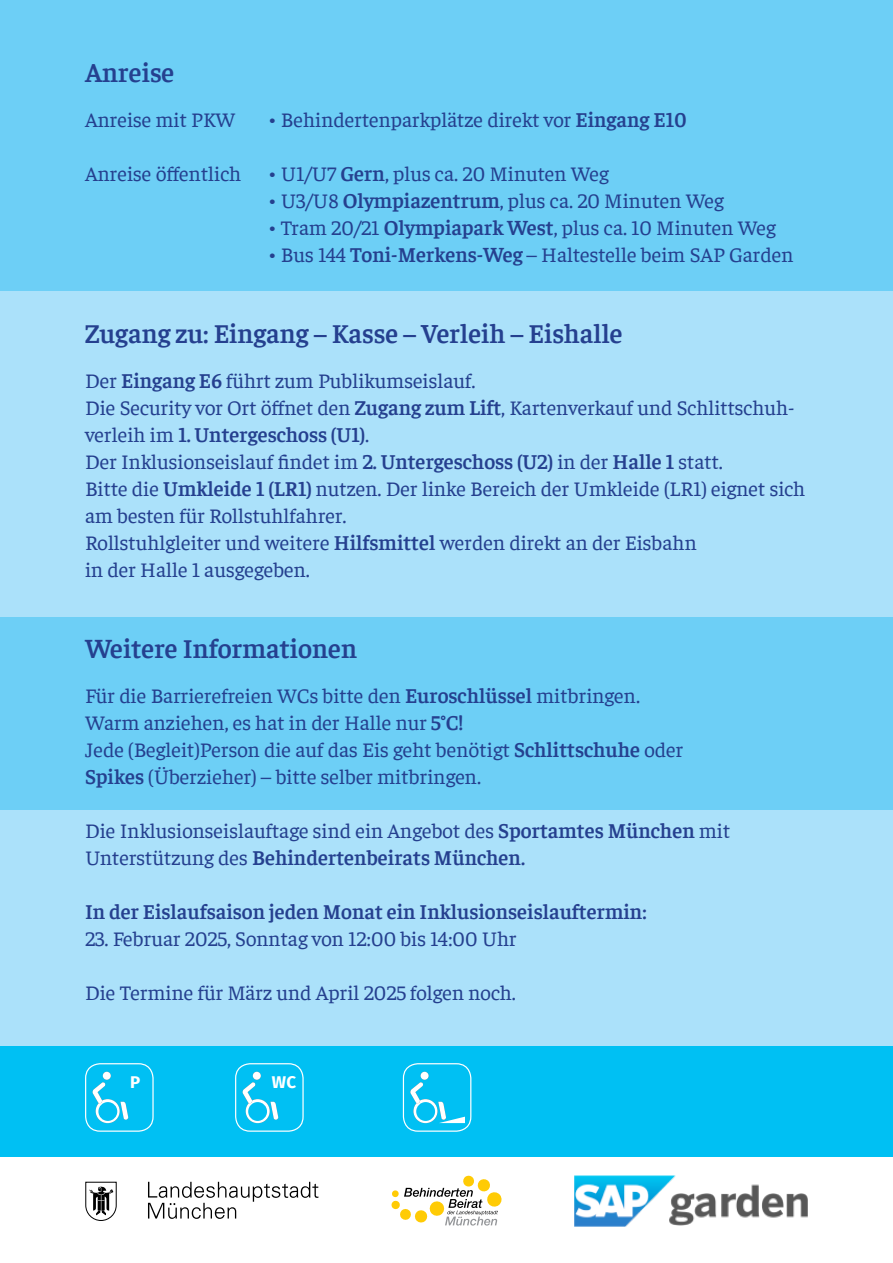
<style>
.page{position:relative;width:893px;height:1263px;background:#fff}
.page>*{position:absolute;margin:0;border:0;box-sizing:border-box;transform-origin:0 0}
.t1{font:600 27px "Faustina";color:#25408f}
.t2{font:21px/27px "Faustina";color:#25408f}
.t3{font:600 21px "Faustina";color:#25408f}
.t4{font:700 16.95px "Fira GO";color:#fff}
.s1{font-weight:600}
.s2{font-weight:400}
</style>
<div class="page">
<div style="left:0;top:0;width:893px;height:1157px;background:#abe1fa"></div>
<div style="left:0;top:1046px;width:893px;height:111px;background:#00c0f3"></div>
<div style="left:253px;top:1072px;width:8px;height:8px;background:#fff;border-radius:50%"></div>
<svg style="left:246px;top:1099px;width:24px;height:24px"></svg>
<svg style="left:247px;top:1101px;width:21px;height:20px"></svg>
<svg style="left:243px;top:1082px;width:13px;height:21px"></svg>
<svg style="left:270px;top:1102px;width:8px;height:18px"></svg>
<div style="left:235px;top:1063px;width:69px;height:69px;border:1px solid #fff;border-radius:15px"></div>
<div style="left:248px;top:1102px;width:19px;height:19px;background:#00c0f3;border-radius:50%"></div>
<div style="left:103px;top:1072px;width:8px;height:8px;background:#fff;border-radius:50%"></div>
<svg style="left:96px;top:1099px;width:24px;height:24px"></svg>
<svg style="left:97px;top:1101px;width:21px;height:20px"></svg>
<svg style="left:93px;top:1082px;width:13px;height:21px"></svg>
<svg style="left:120px;top:1102px;width:8px;height:18px"></svg>
<div style="left:85px;top:1063px;width:69px;height:69px;border:1px solid #fff;border-radius:15px"></div>
<div style="left:98px;top:1102px;width:19px;height:19px;background:#00c0f3;border-radius:50%"></div>
<div style="left:421px;top:1072px;width:8px;height:8px;background:#fff;border-radius:50%"></div>
<svg style="left:413px;top:1099px;width:24px;height:24px"></svg>
<svg style="left:415px;top:1101px;width:21px;height:20px"></svg>
<svg style="left:410px;top:1082px;width:13px;height:21px"></svg>
<div style="left:403px;top:1063px;width:68px;height:69px;border:1px solid #fff;border-radius:15px"></div>
<div style="left:416px;top:1102px;width:19px;height:19px;background:#00c0f3;border-radius:50%"></div>
<svg style="left:438px;top:1102px;width:27px;height:21px"></svg>
<div style="left:0;top:617px;width:893px;height:192px;background:#6dcff6"></div>
<div style="left:0;top:0;width:893px;height:291px;background:#6dcff6"></div>
<svg style="left:148px;top:1182px;width:170px;height:37px"></svg>
<svg style="left:85px;top:1181px;width:32px;height:40px"></svg>
<svg style="left:391px;top:1175px;width:111px;height:50px"></svg>
<img style="left:574px;top:1176px;width:234px;height:51px">
<p class="t1" style="left:85px;top:55px;width:91px">Anreise</p>
<p class="t2" style="left:85px;top:105px;width:152px">Anreise mit PKW</p>
<p class="t2" style="left:268px;top:105px;width:420px">• Behindertenparkplätze direkt vor <span class="s1">Eingang E10</span></p>
<p class="t2" style="left:85px;top:159px;width:158px">Anreise öffentlich</p>
<p class="t2" style="left:268px;top:159px;width:342px">• U1/U7 <span class="s1">Gern</span>, plus ca. 20 Minuten Weg</p>
<p class="t2" style="left:268px;top:186px;width:457px">• U3/U8 <span class="s1">Olympiazentrum</span>, plus ca. 20 Minuten Weg</p>
<p class="t2" style="left:268px;top:213px;width:509px">• Tram 20/21 <span class="s1">Olympiapark West</span>, plus ca. 10 Minuten Weg</p>
<p class="t2" style="left:268px;top:240px;width:527px">• Bus 144 <span class="s1">Toni-Merkens-Weg</span> – Haltestelle beim SAP Garden</p>
<p class="t1" style="left:85px;top:316px;width:539px">Zugang zu: Eingang – Kasse – Verleih – Eishalle</p>
<p class="t2" style="left:85px;top:366px;width:392px">Der <span class="s1">Eingang E6</span> führt zum Publikumseislauf.</p>
<p class="t2" style="left:85px;top:393px;width:711px">Die Security vor Ort öffnet den <span class="s1">Zugang zum Lift</span>, Kartenverkauf und Schlittschuh&shy;verleih im <span class="s1">1. Untergeschoss (U1)</span>.</p>
<p class="t2" style="left:85px;top:447px;width:639px">Der Inklusionseislauf findet im <span class="s1">2. Untergeschoss (U2)</span> in der <span class="s1">Halle 1</span> statt.</p>
<p class="t2" style="left:85px;top:474px;width:722px">Bitte die <span class="s1">Umkleide 1 (LR1)</span> nutzen. Der linke Bereich der Umkleide (LR1) eignet sich am besten für Rollstuhlfahrer.</p>
<p class="t2" style="left:85px;top:528px;width:613px">Rollstuhlgleiter und weitere <span class="s1">Hilfsmittel</span> werden direkt an der Eisbahn in der Halle 1 ausgegeben.</p>
<p class="t1" style="left:85px;top:631px;width:274px">Weitere Informationen</p>
<p class="t2" style="left:85px;top:681px;width:556px">Für die Barrierefreien WCs bitte den <span class="s1">Euroschlüssel</span> mitbringen.</p>
<p class="t2" style="left:85px;top:708px;width:380px">Warm anziehen, es hat in der Halle nur <span class="s1">5°C!</span></p>
<p class="t2" style="left:85px;top:735px;width:600px">Jede (Begleit)Person die auf das Eis geht benötigt <span class="s1">Schlittschuhe</span> oder<br><span class="s1">Spikes</span> (Überzieher) – bitte selber mitbringen.</p>
<p class="t2" style="left:85px;top:816px;width:647px">Die Inklusionseislauftage sind ein Angebot des <span class="s1">Sportamtes München</span> mit</p>
<p class="t3" style="left:85px;top:844px;width:442px"><span class="s2">Unterstützung des</span> Behindertenbeirats München.</p>
<p class="t3" style="left:85px;top:898px;width:563px">In der Eislaufsaison jeden Monat ein Inklusionseislauftermin:</p>
<p class="t2" style="left:85px;top:924px;width:433px">23. Februar 2025, Sonntag von 12:00 bis 14:00 Uhr</p>
<p class="t2" style="left:85px;top:978px;width:432px">Die Termine für März und April 2025 folgen noch.</p>
<p class="t4" style="left:130px;top:1072px;width:12px">P</p>
<p class="t4" style="left:272px;top:1072px;width:26px">WC</p>
</div>
